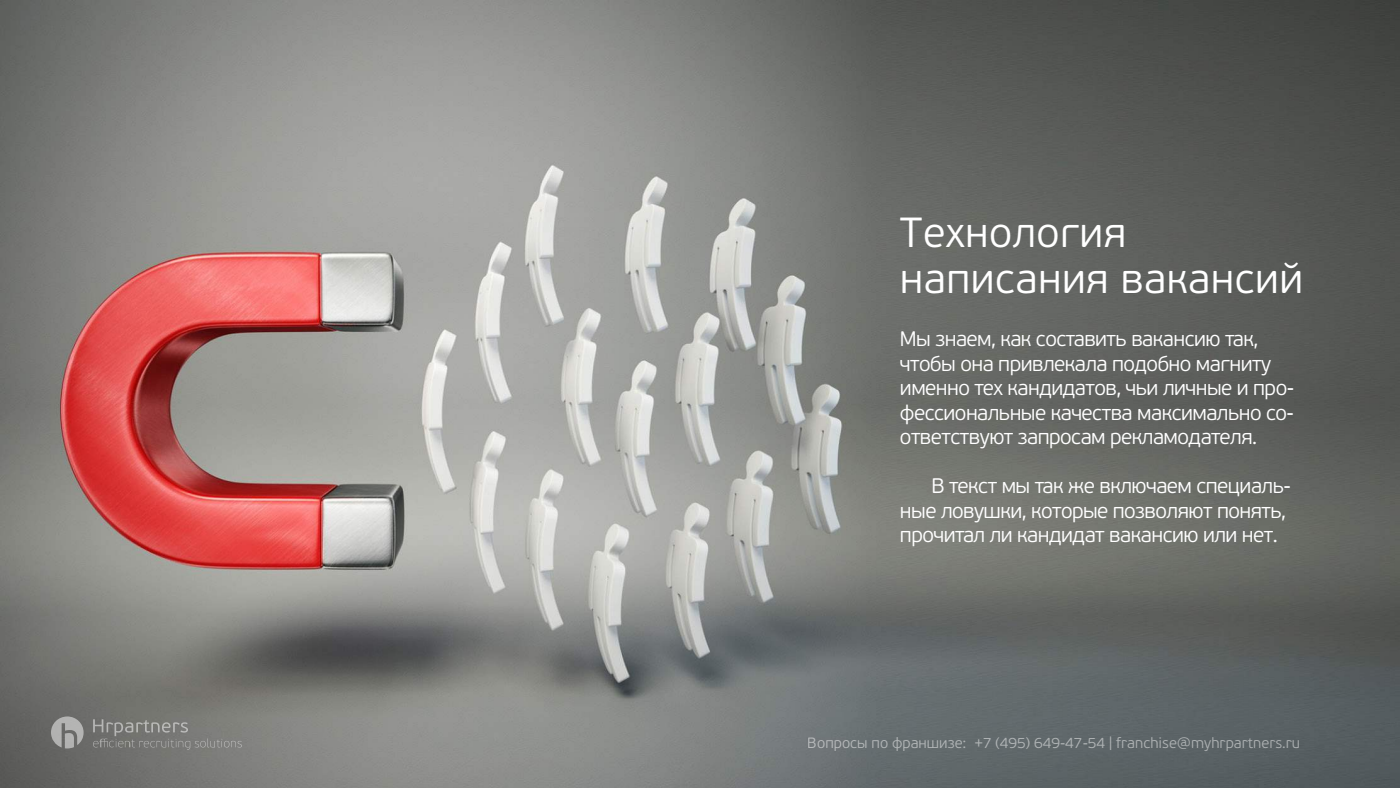
<style>
.page{position:relative;width:1400px;height:788px;background:#fff}
.page>*{position:absolute;margin:0;border:0;box-sizing:border-box;transform-origin:0 0}
.t1{font:300 42px/45.5px "PF Beau Sans Pro";letter-spacing:.01em;color:#fff}
.t2{font:300 21px/24.5px "PF Beau Sans Pro";letter-spacing:-.025em;color:#fff}
.t3{font:300 14.88px "PF Beau Sans Pro";color:#fff}
</style>
<div class="page">
<img style="left:0;top:1px;width:1400px;height:786px">
<svg style="left:93px;top:719px;width:149px;height:31px;background:#7f7f7c"></svg>
<svg style="left:51px;top:716px;width:33px;height:32px"></svg>
<h1 class="t1" style="left:900px;top:210px;width:405px">Технология написания вакансий</h1>
<p class="t2" style="left:900px;top:326px;width:396px">Мы знаем, как составить вакансию так, чтобы она привлекала подобно магниту именно тех кандидатов, чьи личные и про&shy;фессиональные качества максимально со&shy;ответствуют запросам рекламодателя.</p>
<p class="t2" style="left:900px;top:473px;width:392px;text-indent:32px">В текст мы так же включаем специаль&shy;ные ловушки, которые позволяют понять, прочитал ли кандидат вакансию или нет.</p>
<p class="t3" style="left:808px;top:734px;width:494px">Вопросы по франшизе: +7 (495) 649-47-54 | franchise@myhrpartners.ru</p>
</div>
